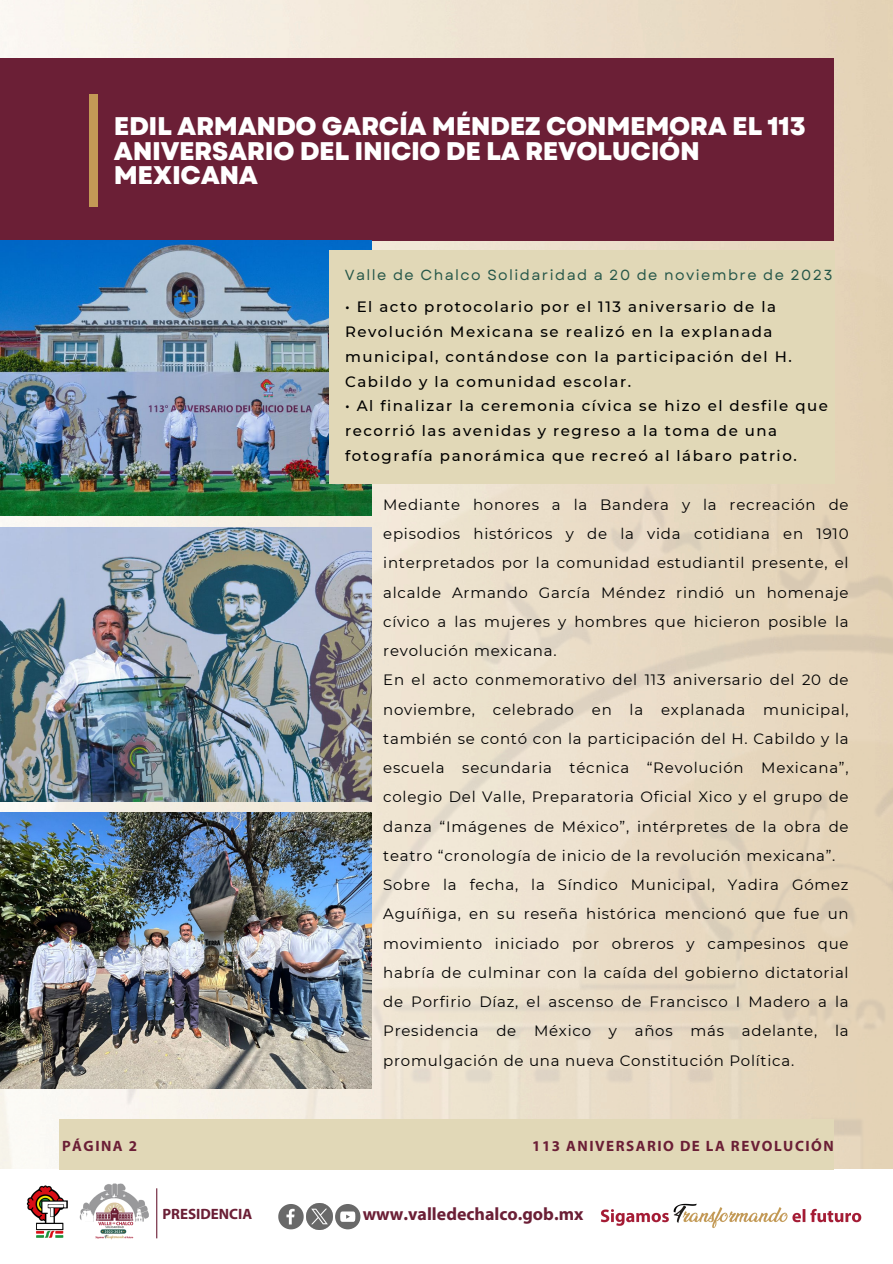
<style>
.page{position:relative;width:893px;height:1264px;background:#fff}
.page>*{position:absolute;margin:0;border:0;box-sizing:border-box;transform-origin:0 0}
.t1{font:800 25.5px/24.8px "Garet";letter-spacing:-.015em;color:#fff}
.t2{font:700 17.85px "Myriad Pro";color:#6b1f36}
.t3{font:15px/29.2px "Montserrat";letter-spacing:.05em;color:#000;text-align:justify}
.t4{font:500 15px/24.8px "Montserrat";letter-spacing:.1em;color:#000}
.t5{font:700 15px "Myriad Pro";letter-spacing:.1em;color:#6b1f36}
.t6{font:700 15px "Myriad Pro";color:#6b1f36}
.t7{font:14.55px "Garet";letter-spacing:.1em;color:#265749}
</style>
<div class="page">
<img style="left:0;top:0;width:892px;height:241px">
<img style="left:0;top:241px;width:892px;height:928px">
<div style="left:0;top:59px;width:833px;height:182px;background:#6b1f36"></div>
<div style="left:89px;top:94px;width:9px;height:112px;background:#c39956"></div>
<img style="left:27px;top:1185px;width:41px;height:53px">
<img style="left:79px;top:1183px;width:79px;height:57px">
<hr style="left:156px;top:1188px;width:1px;height:50px;background:#6b1f36">
<img style="left:600px;top:1203px;width:262px;height:25px">
<div style="left:59px;top:1118px;width:774px;height:51px;background:#e1d8b7"></div>
<img style="left:0;top:240px;width:371px;height:276px">
<img style="left:0;top:527px;width:371px;height:274px">
<img style="left:0;top:812px;width:371px;height:276px">
<div style="left:329px;top:250px;width:505px;height:234px;background:#e1d8b7"></div>
<svg style="left:278px;top:1204px;width:25px;height:25px"></svg>
<svg style="left:335px;top:1204px;width:25px;height:25px"></svg>
<img style="left:307px;top:1203px;width:25px;height:26px">
<p class="t1" style="left:114px;top:114px;width:693px">EDIL ARMANDO GARCÍA MÉNDEZ CONMEMORA EL 113<br>ANIVERSARIO DEL INICIO DE LA REVOLUCIÓN<br>MEXICANA</p>
<p class="t7" style="left:345px;top:264px;width:489px">Valle de Chalco Solidaridad a 20 de noviembre de 2023</p>
<p class="t4" style="left:345px;top:295px;width:448px">• El acto protocolario por el 113 aniversario de la Revolución Mexicana se realizó en la explanada municipal, contándose con la participación del H.<br>Cabildo y la comunidad escolar.</p>
<p class="t4" style="left:345px;top:393px;width:484px">• Al finalizar la ceremonia cívica se hizo el desfile que recorrió las avenidas y regreso a la toma de una fotografía panorámica que recreó al lábaro patrio.</p>
<p class="t3" style="left:383px;top:490px;width:467px">Mediante honores a la Bandera y la recreación de episodios históricos y de la vida cotidiana en 1910 interpretados por la comunidad estudiantil presente, el alcalde Armando García Méndez rindió un homenaje cívico a las mujeres y hombres que hicieron posible la revolución mexicana.</p>
<p class="t3" style="left:383px;top:665px;width:467px">En el acto conmemorativo del 113 aniversario del 20 de noviembre, celebrado en la explanada municipal, también se contó con la participación del H. Cabildo y la escuela secundaria técnica “Revolución Mexicana”, colegio Del Valle, Preparatoria Oficial Xico y el grupo de danza “Imágenes de México”, intérpretes de la obra de teatro “cronología de inicio de la revolución mexicana”.</p>
<p class="t3" style="left:383px;top:870px;width:467px">Sobre la fecha, la Síndico Municipal, Yadira Gómez Aguíñiga, en su reseña histórica mencionó que fue un movimiento iniciado por obreros y campesinos que habría de culminar con la caída del gobierno dictatorial de Porfirio Díaz, el ascenso de Francisco I Madero a la Presidencia de México y años más adelante, la promulgación de una nueva Constitución Política.</p>
<p class="t5" style="left:62px;top:1139px;width:77px">PÁGINA 2</p>
<p class="t5" style="left:532px;top:1139px;width:303px">113 ANIVERSARIO DE LA REVOLUCIÓN</p>
<p class="t6" style="left:162px;top:1208px;width:91px">PRESIDENCIA</p>
<p class="t2" style="left:362px;top:1206px;width:222px">www.valledechalco.gob.mx</p>
</div>
